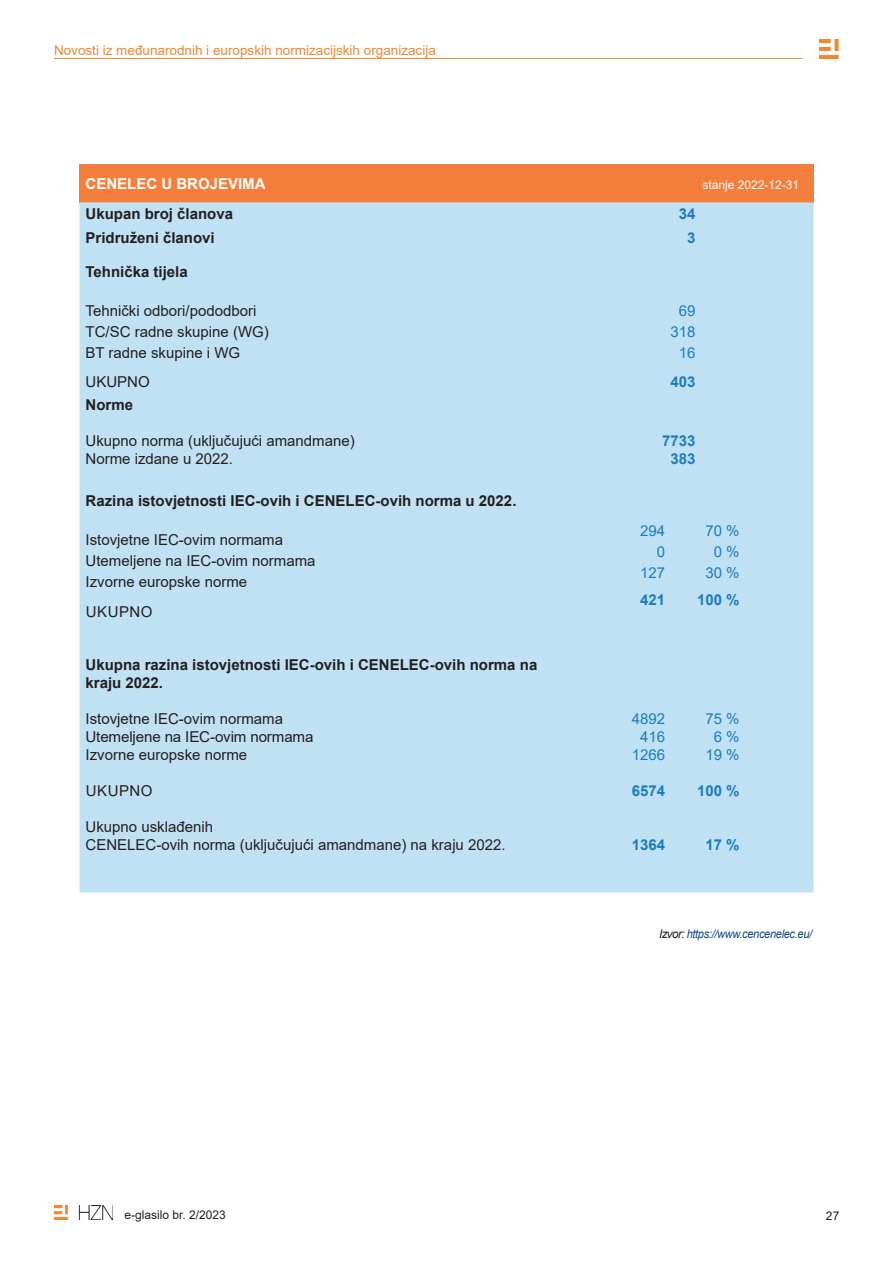
<style>
.page{position:relative;width:893px;height:1263px;background:#fff}
.page>*{position:absolute;margin:0;border:0;box-sizing:border-box;transform-origin:0 0}
.t1{font:15px/21px "Arial";color:#231f20}
.t2{font:700 15px/24px "Arial";color:#231f20}
.t3{font:15px/21px "Arial";color:#1c7cbc;text-align:center}
.t4{font:700 15px/24px "Arial";color:#1c7cbc;text-align:center}
.t5{font:700 15px "Arial";color:#fff}
.t6{font:13.5px "Arial";color:#f58631}
.t7{font:italic 12px "Arial";letter-spacing:-.03em;color:#174b83;scale:.92 1}
.t8{font:12px "Arial";color:#231f20}
.t9{font:12px "Arial";color:#fff}
.s1{color:#231f20}
</style>
<div class="page">
<img style="left:819px;top:40px;width:19px;height:19px">
<img style="left:55px;top:1206px;width:57px;height:13px">
<hr style="left:54px;top:58px;width:748px;height:1px;background:#f58630">
<div style="left:80px;top:164px;width:734px;height:38px;background:#f47f3d"></div>
<div style="left:80px;top:202px;width:734px;height:690px;background:#c0e1f4"></div>
<p class="t6" style="left:54px;top:40px;width:383px">Novosti iz međunarodnih i europskih normizacijskih organizacija</p>
<p class="t5" style="left:86px;top:173px;width:182px">CENELEC U BROJEVIMA</p>
<p class="t9" style="left:702px;top:176px;width:98px">stanje 2022-12-31</p>
<p class="t2" style="left:86px;top:202px;width:149px">Ukupan broj članova<br>Pridruženi članovi</p>
<p class="t4" style="left:679px;top:202px;width:18px">34<br>3</p>
<p class="t2" style="left:86px;top:260px;width:104px">Tehnička tijela</p>
<p class="t1" style="left:86px;top:300px;width:185px">Tehnički odbori/pododbori<br>TC/SC radne skupine (WG)<br>BT radne skupine i WG</p>
<p class="t1" style="left:86px;top:371px;width:66px">UKUPNO</p>
<p class="t3" style="left:670px;top:300px;width:27px">69<br>318<br>16</p>
<p class="t4" style="left:670px;top:370px;width:27px">403</p>
<p class="t2" style="left:86px;top:393px;width:49px">Norme</p>
<p class="t1" style="left:86px;top:432px;width:271px;line-height:18px">Ukupno norma (uključujući amandmane)<br>Norme izdane u 2022.</p>
<p class="t4" style="left:662px;top:432px;width:35px;line-height:18px">7733<br>383</p>
<p class="t2" style="left:86px;top:489px;width:432px">Razina istovjetnosti IEC-ovih i CENELEC-ovih norma u 2022.</p>
<p class="t1" style="left:86px;top:529px;width:232px">Istovjetne IEC-ovim normama<br>Utemeljene na IEC-ovim normama<br>Izvorne europske norme</p>
<p class="t1" style="left:86px;top:601px;width:68px">UKUPNO</p>
<p class="t3" style="left:705px;top:520px;width:36px">70 %<br>0 %<br>30 %</p>
<p class="t4" style="left:697px;top:587px;width:44px">100 %</p>
<p class="t3" style="left:640px;top:520px;width:27px;text-align:right">294<br>0<br>127</p>
<p class="t4" style="left:640px;top:587px;width:27px">421</p>
<p class="t2" style="left:86px;top:656px;width:453px;line-height:18px">Ukupna razina istovjetnosti IEC-ovih i CENELEC-ovih norma na kraju 2022.</p>
<p class="t1" style="left:86px;top:710px;width:229px;line-height:18px">Istovjetne IEC-ovim normama<br>Utemeljene na IEC-ovim normama<br>Izvorne europske norme</p>
<p class="t1" style="left:86px;top:780px;width:68px">UKUPNO</p>
<p class="t1" style="left:86px;top:818px;width:422px;line-height:18px">Ukupno usklađenih<br>CENELEC-ovih norma (uključujući amandmane) na kraju 2022.</p>
<p class="t3" style="left:632px;top:710px;width:35px;line-height:18px">4892<br>416<br>1266</p>
<p class="t4" style="left:632px;top:779px;width:35px">6574</p>
<p class="t4" style="left:632px;top:833px;width:35px">1364</p>
<p class="t3" style="left:705px;top:710px;width:36px;line-height:18px">75 %<br>6 %<br>19 %</p>
<p class="t4" style="left:697px;top:779px;width:44px">100 %</p>
<p class="t4" style="left:705px;top:833px;width:36px">17 %</p>
<p class="t7" style="left:659px;top:926px;width:168px"><span class="s1">Izvor:</span> https://www.cencenelec.eu/</p>
<p class="t8" style="left:125px;top:1206px;width:103px">e-glasilo br. 2/2023</p>
<p class="t8" style="left:826px;top:1207px;width:15px">27</p>
</div>
